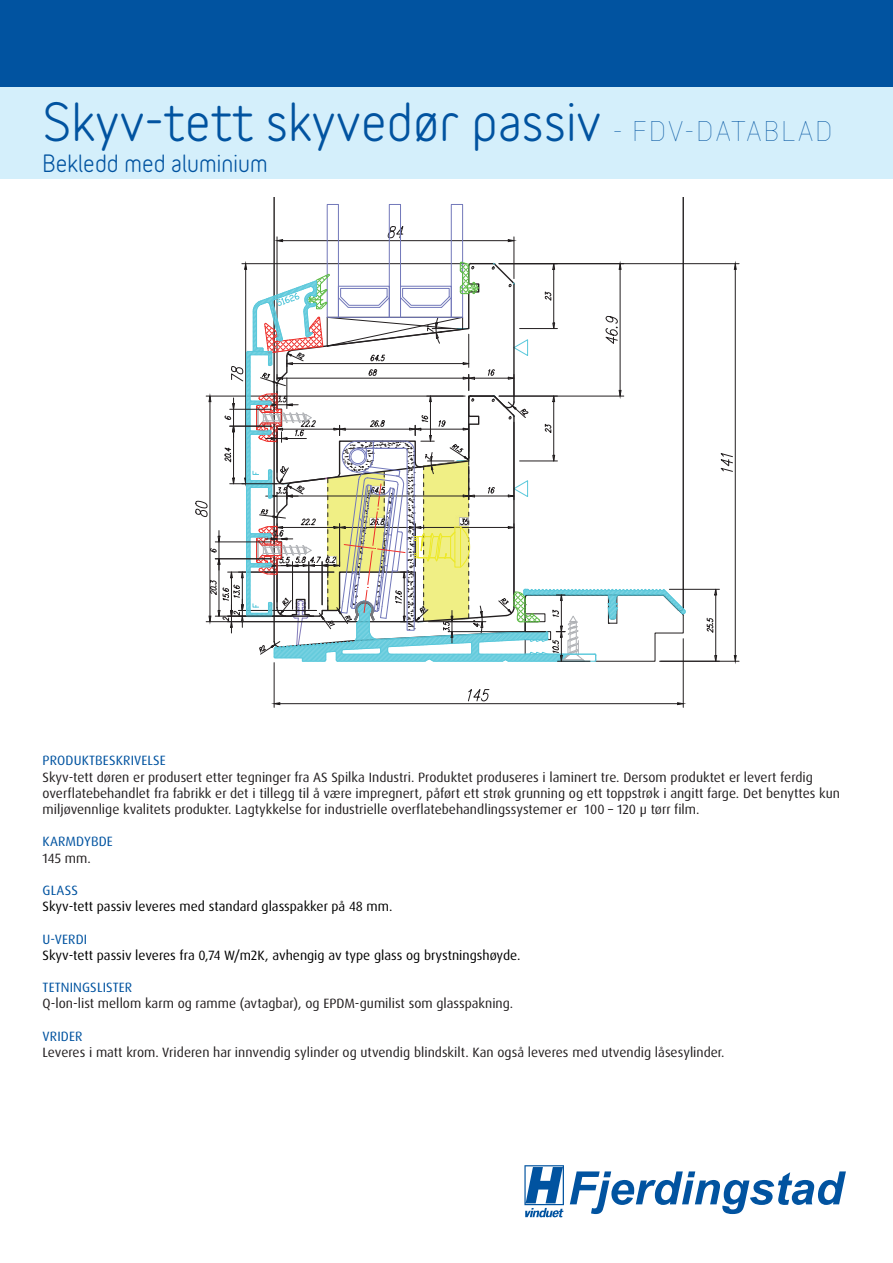
<style>
.page{position:relative;width:893px;height:1263px;background:#fff}
.page>*{position:absolute;margin:0;border:0;box-sizing:border-box;transform-origin:0 0}
.t1{font:700 49.5px "Variable";letter-spacing:.005em;color:#0153a0}
.t2{font:700 22.5px "Variable";letter-spacing:.005em;color:#0153a0}
.t3{font:13.5px/16.2px "Dax OT";color:#231f20}
.t4{font:13.5px "Dax OT";color:#000}
.t5{font:13.5px "Dax OT";letter-spacing:.01em;color:#0153a0}
.s1{font-weight:300;font-size:27px}
</style>
<div class="page">
<div style="left:0;top:86px;width:893px;height:92px;background:#d4effb"></div>
<div style="left:0;top:0;width:893px;height:87px;background:#0153a0"></div>
<svg style="left:438px;top:204px;width:302px;height:504px"></svg>
<hr style="left:277px;top:237px;width:1px;height:143px;background:#231f20">
<hr style="left:514px;top:237px;width:1px;height:42px;background:#231f20">
<hr style="left:283px;top:240px;width:225px;height:1px;background:#231f20">
<svg style="left:276px;top:239px;width:7px;height:3px"></svg>
<svg style="left:507px;top:239px;width:8px;height:3px"></svg>
<svg style="left:387px;top:224px;width:17px;height:15px"></svg>
<hr style="left:273px;top:198px;width:2px;height:444px;background:#231f20">
<hr style="left:682px;top:198px;width:2px;height:410px;background:#231f20">
<hr style="left:274px;top:663px;width:1px;height:44px;background:#231f20">
<hr style="left:683px;top:639px;width:1px;height:68px;background:#231f20">
<hr style="left:280px;top:703px;width:398px;height:1px;background:#231f20">
<svg style="left:273px;top:702px;width:8px;height:3px"></svg>
<svg style="left:677px;top:702px;width:7px;height:3px"></svg>
<svg style="left:468px;top:687px;width:22px;height:15px"></svg>
<hr style="left:669px;top:589px;width:50px;height:1px;background:#231f20">
<hr style="left:715px;top:595px;width:1px;height:60px;background:#231f20">
<svg style="left:714px;top:587px;width:3px;height:8px"></svg>
<svg style="left:714px;top:655px;width:3px;height:9px"></svg>
<svg style="left:706px;top:617px;width:7px;height:17px"></svg>
<div style="left:389px;top:204px;width:12px;height:114px;border:1px solid #7278ba"></div>
<div style="left:451px;top:204px;width:12px;height:114px;border:1px solid #7278ba"></div>
<div style="left:327px;top:204px;width:12px;height:114px;border:1px solid #7278ba"></div>
<hr style="left:661px;top:661px;width:78px;height:1px;background:#231f20">
<hr style="left:499px;top:263px;width:240px;height:1px;background:#231f20">
<hr style="left:735px;top:269px;width:1px;height:386px;background:#231f20">
<svg style="left:734px;top:655px;width:3px;height:7px"></svg>
<svg style="left:734px;top:263px;width:3px;height:7px"></svg>
<svg style="left:718px;top:452px;width:15px;height:20px"></svg>
<svg style="left:195px;top:261px;width:491px;height:403px"></svg>
<svg style="left:524px;top:1165px;width:40px;height:52px"></svg>
<svg style="left:570px;top:1171px;width:276px;height:43px"></svg>
<h1 class="t1" style="left:43px;top:90px;width:791px">Skyv-tett skyvedør passiv <span class="s1">- FDV-DATABLAD</span></h1>
<h2 class="t2" style="left:43px;top:148px;width:227px">Bekledd med aluminium</h2>
<p class="t5" style="left:43px;top:752px;width:125px">Produktbeskrivelse</p>
<p class="t3" style="left:43px;top:769px;width:799px">Skyv-tett døren er produsert etter tegninger fra AS Spilka I ndustri. Produktet produseres i laminert tre. Dersom produktet er levert ferdig overflatebehandlet fra fabrikk er det i tillegg til å være impregnert, påført ett strøk grunning og ett toppstrøk i angitt farge. Det benyttes kun miljøvennlige kvalitets produkter. Lagtykkelse for industrielle overflatebehandlingssystemer er 100 – 120 μ tørr film.</p>
<p class="t5" style="left:43px;top:833px;width:72px">Karmdybde</p>
<p class="t3" style="left:43px;top:850px;width:50px">145 mm.</p>
<p class="t5" style="left:43px;top:882px;width:37px">glass</p>
<p class="t4" style="left:43px;top:898px;width:351px">Skyv-tett passiv leveres med standard glasspakker på 48 mm.</p>
<p class="t5" style="left:43px;top:930px;width:46px">U-verdi</p>
<p class="t4" style="left:43px;top:947px;width:479px">Skyv-tett passiv leveres fra 0,74 W/m2K, avhengig av type glass og brystningshøyde.</p>
<p class="t5" style="left:43px;top:979px;width:91px">tetningslister</p>
<p class="t3" style="left:43px;top:996px;width:472px">Q-lon-list mellom karm og ramme (avtagbar), og EPDM-gumilist som glasspakning.</p>
<p class="t5" style="left:43px;top:1028px;width:42px">vrider</p>
<p class="t3" style="left:43px;top:1044px;width:684px">Leveres i matt krom. Vrideren har innvendig sylinder og utvendig blindskilt. Kan også leveres med utvendig låsesylinder.</p>
</div>
